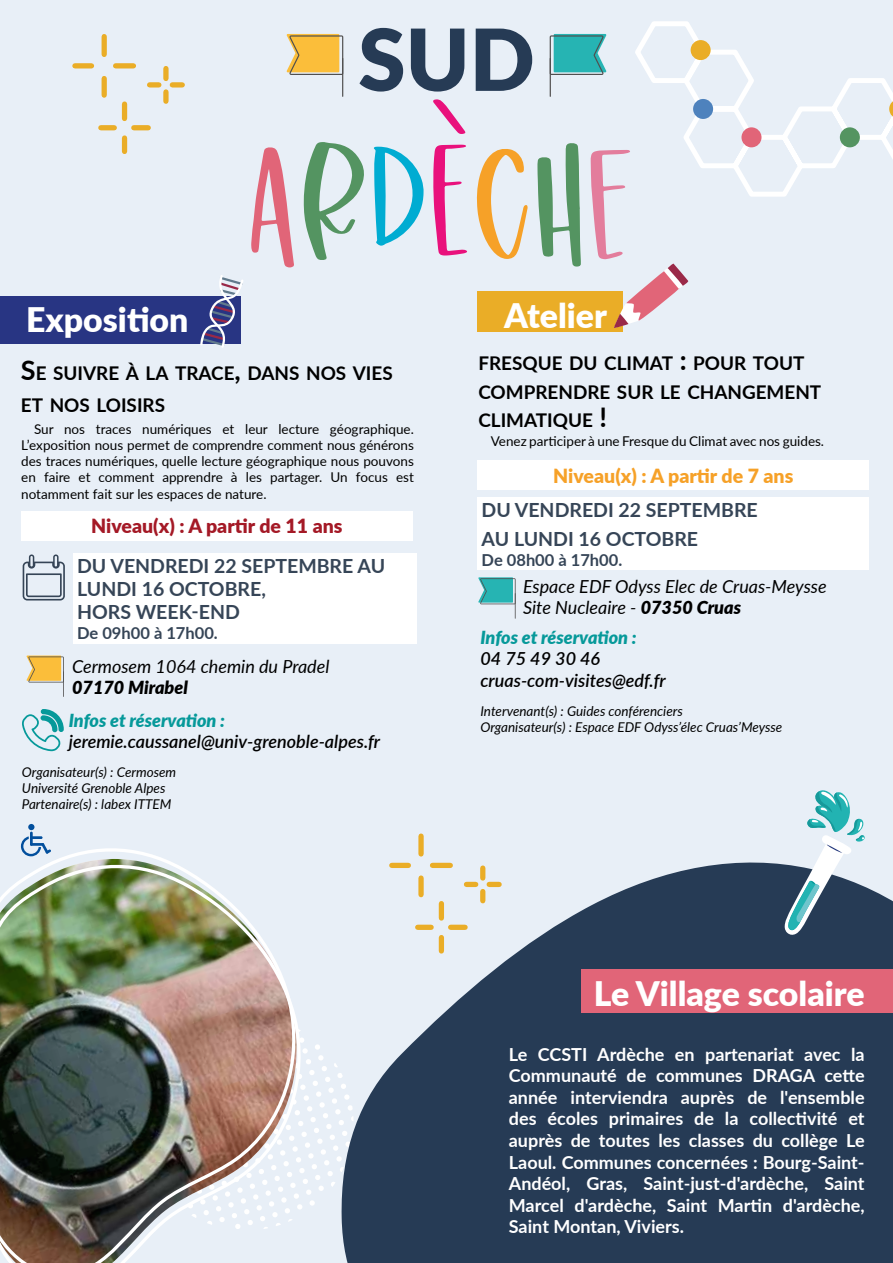
<style>
.page{position:relative;width:893px;height:1263px;background:#e8eff7}
.page>*{position:absolute;margin:0;border:0;box-sizing:border-box;transform-origin:0 0}
.t1{font:164.25px "Wildstar";color:#549461}
.t2{font:900 85.5px "Lato";color:#263b55}
.t3{font:900 33.75px "Lato";color:#fff}
.t4{font:700 19.5px/23.4px "Lato";color:#364557}
.t5{font:900 19.5px "Lato";color:#a41926}
.t6{font:900 19.5px "Lato";color:#f6a128}
.t7{font:700 18.9px/28.5px "Lato";color:#000}
.t8{font:700 18px/21.6px "Lato";color:#fff;text-align:justify}
.t9{font:italic 18px/21.6px "Lato";color:#000}
.t10{font:italic 600 18px/21.6px "Lato";color:#000}
.t11{font:italic 900 18px "Lato";color:#06999a}
.t12{font:italic 900 18px "Lato";color:#000}
.t13{font:700 16.5px "Lato";color:#364557}
.t14{font:13.5px/16.2px "Lato";color:#000;text-align:justify}
.t15{font:italic 13.5px/16.2px "Lato";color:#000}
.s1{color:#e16578}
.s2{color:#00acd2}
.s3{color:#e9117c}
.s4{color:#f6a128}
.s5{color:#e37d9c}
.s6{font-size:27px}
.s7{font-weight:900}
</style>
<div class="page">
<svg style="left:286px;top:34px;width:57px;height:41px"></svg>
<hr style="left:342px;top:58px;width:1px;height:39px;background:#504f4f">
<svg style="left:632px;top:19px;width:261px;height:182px"></svg>
<div style="left:691px;top:40px;width:20px;height:20px;background:#eaad27;border-radius:50%"></div>
<div style="left:741px;top:127px;width:20px;height:20px;background:#e16578;border-radius:50%"></div>
<div style="left:840px;top:127px;width:20px;height:20px;background:#549461;border-radius:50%"></div>
<svg style="left:889px;top:99px;width:4px;height:20px"></svg>
<div style="left:693px;top:99px;width:20px;height:20px;background:#4e82bd;border-radius:50%"></div>
<div style="left:122px;top:138px;width:5px;height:13px;background:#eaad27"></div>
<div style="left:122px;top:104px;width:5px;height:15px;background:#eaad27"></div>
<div style="left:101px;top:125px;width:13px;height:5px;background:#eaad27"></div>
<div style="left:134px;top:125px;width:14px;height:5px;background:#eaad27"></div>
<div style="left:102px;top:79px;width:5px;height:16px;background:#eaad27"></div>
<div style="left:102px;top:37px;width:5px;height:17px;background:#eaad27"></div>
<div style="left:75px;top:63px;width:17px;height:5px;background:#eaad27"></div>
<div style="left:116px;top:63px;width:17px;height:5px;background:#eaad27"></div>
<div style="left:163px;top:92px;width:6px;height:9px;background:#eaad27"></div>
<div style="left:163px;top:69px;width:6px;height:10px;background:#eaad27"></div>
<div style="left:150px;top:82px;width:9px;height:6px;background:#eaad27"></div>
<div style="left:172px;top:82px;width:10px;height:6px;background:#eaad27"></div>
<div style="left:0;top:296px;width:241px;height:47px;background:#283583"></div>
<div style="left:21px;top:511px;width:391px;height:29px;background:#fff"></div>
<div style="left:73px;top:553px;width:344px;height:90px;background:#fff"></div>
<svg style="left:23px;top:554px;width:42px;height:46px"></svg>
<svg style="left:26px;top:655px;width:38px;height:42px"></svg>
<svg style="left:22px;top:708px;width:43px;height:43px"></svg>
<svg style="left:200px;top:275px;width:44px;height:73px"></svg>
<svg style="left:28px;top:824px;width:6px;height:6px"></svg>
<hr style="left:30px;top:832px;width:3px;height:14px;background:#024f9d">
<svg style="left:21px;top:836px;width:30px;height:3px"></svg>
<svg style="left:312px;top:1016px;width:28px;height:213px"></svg>
<img style="left:0;top:839px;width:307px;height:424px">
<div style="left:477px;top:291px;width:146px;height:41px;background:#eaad27"></div>
<svg style="left:614px;top:263px;width:75px;height:65px"></svg>
<div style="left:478px;top:460px;width:391px;height:30px;background:#fff"></div>
<div style="left:477px;top:497px;width:392px;height:73px;background:#fff"></div>
<svg style="left:478px;top:577px;width:38px;height:42px"></svg>
<svg style="left:550px;top:34px;width:57px;height:41px"></svg>
<hr style="left:550px;top:58px;width:1px;height:39px;background:#504f4f">
<svg style="left:340px;top:853px;width:553px;height:410px;fill:#263b55"></svg>
<div style="left:581px;top:969px;width:312px;height:44px;background:#e16578"></div>
<div style="left:439px;top:937px;width:5px;height:14px;background:#eaad27"></div>
<div style="left:439px;top:903px;width:5px;height:15px;background:#eaad27"></div>
<div style="left:418px;top:925px;width:13px;height:5px;background:#eaad27"></div>
<div style="left:451px;top:925px;width:14px;height:5px;background:#eaad27"></div>
<div style="left:418px;top:878px;width:6px;height:17px;background:#eaad27"></div>
<div style="left:418px;top:836px;width:6px;height:18px;background:#eaad27"></div>
<div style="left:392px;top:863px;width:16px;height:5px;background:#eaad27"></div>
<div style="left:432px;top:863px;width:18px;height:5px;background:#eaad27"></div>
<div style="left:480px;top:891px;width:5px;height:10px;background:#eaad27"></div>
<div style="left:480px;top:868px;width:5px;height:10px;background:#eaad27"></div>
<div style="left:466px;top:882px;width:10px;height:5px;background:#eaad27"></div>
<div style="left:489px;top:882px;width:10px;height:5px;background:#eaad27"></div>
<svg style="left:784px;top:788px;width:81px;height:147px"></svg>
<h2 class="t2" style="left:358px;top:-5px;width:178px">SUD</h2>
<h1 class="t1" style="left:246px;top:88px;width:390px"><span class="s1">A</span>R<span class="s2">D</span><span class="s3">è</span><span class="s4">C</span>H<span class="s5">E</span></h1>
<h3 class="t3" style="left:26px;top:294px;width:164px">Exposition</h3>
<p class="t7" style="left:21px;top:356px;width:372px;line-height:32.4px"><span class="s6">S</span>E SUIVRE À LA TRACE<span class="s6">,</span> DANS NOS VIES<br>ET NOS LOISIRS</p>
<p class="t14" style="left:21px;top:420px;width:394px;text-indent:13px">Sur nos traces numériques et leur lecture géographique.<br>L’exposition nous permet de comprendre comment nous générons des traces numériques, quelle lecture géographique nous pouvons en faire et comment apprendre à les partager. Un focus est notamment fait sur les espaces de nature.</p>
<p class="t5" style="left:91px;top:512px;width:253px">Niveau(x) : A partir de 11 ans</p>
<p class="t4" style="left:77px;top:553px;width:310px">DU VENDREDI 22 SEPTEMBRE AU<br>LUNDI 16 OCTOBRE,<br>HORS WEEK-END</p>
<p class="t13" style="left:77px;top:621px;width:142px">De 09h00 à 17h00.</p>
<p class="t9" style="left:72px;top:654px;width:259px">Cermosem 1064 chemin du Pradel</p>
<p class="t12" style="left:72px;top:674px;width:117px">07170 Mirabel</p>
<p class="t11" style="left:69px;top:706px;width:158px">Infos et réservation :</p>
<p class="t10" style="left:69px;top:730px;width:313px">jeremie.caussanel@univ-grenoble-alpes.fr</p>
<p class="t15" style="left:22px;top:763px;width:156px">Organisateur(s) : Cermosem<br>Université Grenoble Alpes<br>Partenaire(s) : labex ITTEM</p>
<h3 class="t3" style="left:504px;top:290px;width:104px">Atelier</h3>
<p class="t7" style="left:478px;top:348px;width:344px">FRESQUE DU CLIMAT <span class="s6">:</span> POUR TOUT<br>COM PRENDRE SUR LE CHANGEM ENT<br>CLIMATIQUE <span class="s6">!</span></p>
<p class="t6" style="left:553px;top:461px;width:242px">Niveau(x) : A partir de 7 ans</p>
<p class="t4" style="left:482px;top:495px;width:278px;line-height:28.8px">DU VENDREDI 22 SEPTEMBRE<br>AU LUNDI 16 OCTOBRE</p>
<p class="t13" style="left:482px;top:548px;width:142px">De 08h00 à 17h00.</p>
<p class="t9" style="left:523px;top:574px;width:305px">Espace EDF Odyss Elec de Cruas-Meysse<br>Site Nucleaire - <span class="s7">07350 Cruas</span></p>
<p class="t11" style="left:480px;top:624px;width:158px">Infos et réservation :</p>
<p class="t10" style="left:480px;top:647px;width:187px">04 75 49 30 46 cruas-com-visites@edf.fr</p>
<p class="t15" style="left:480px;top:702px;width:303px">Intervenant(s) : Guides conférenciers<br>Organisateur(s) : Espace EDF Odyss’élec Cruas’Meysse</p>
<p class="t14" style="left:491px;top:432px;width:335px">Venez participer à une Fresque du Climat avec nos guides.</p>
<h3 class="t3" style="left:594px;top:968px;width:272px">Le Village scolaire</h3>
<p class="t8" style="left:509px;top:1042px;width:357px">Le CCSTI Ardèche en partenariat avec la Communauté de communes DRAGA cette année interviendra auprès de l'ensemble des écoles primaires de la collectivité et auprès de toutes les classes du collège Le Laoul. Communes concernées : Bourg-Saint-Andéol, Gras, Saint-just-d'ardèche, Saint Marcel d'ardèche, Saint Martin d'ardèche, Saint Montan, Viviers.</p>
</div>
